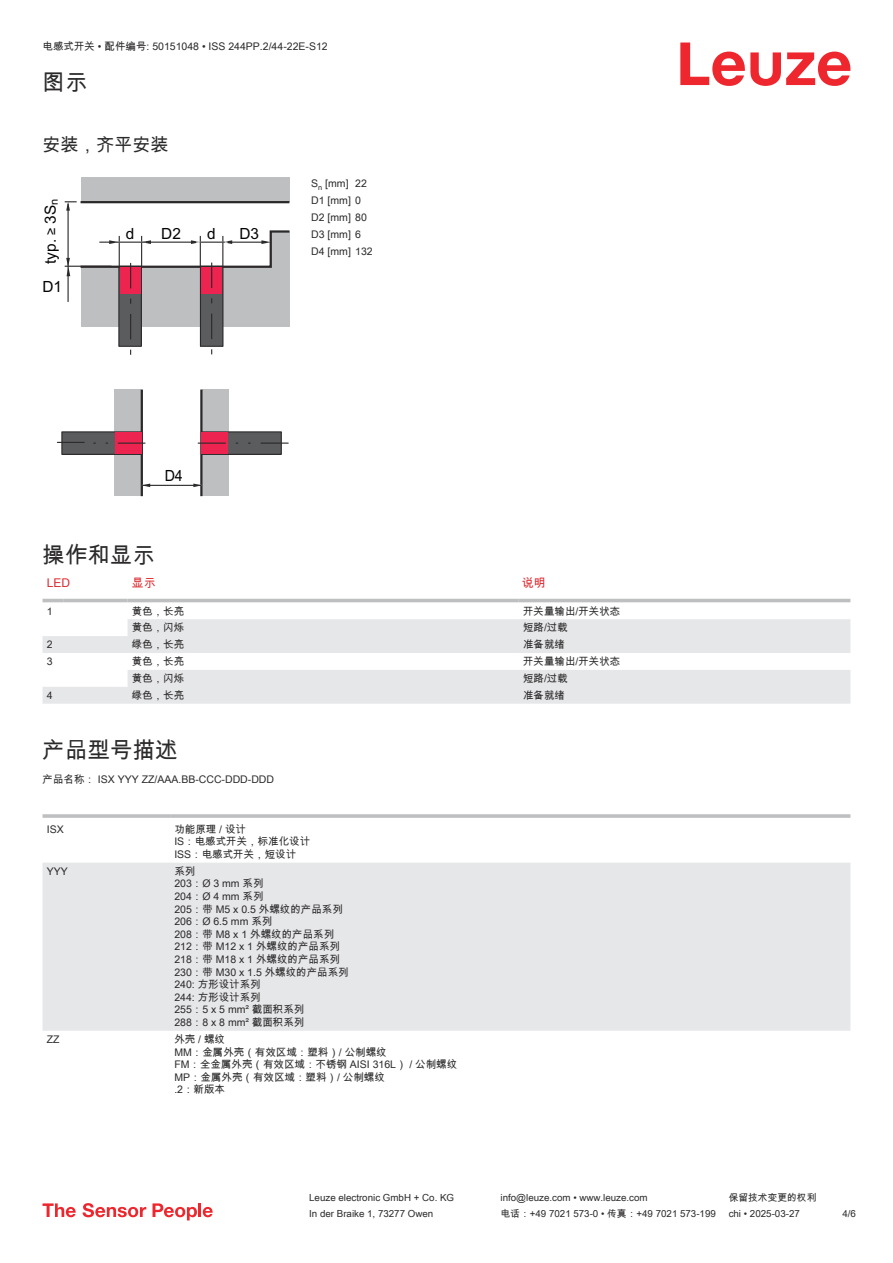
<style>
.page{position:relative;width:893px;height:1263px;background:#fff}
.page>*{position:absolute;margin:0;border:0;box-sizing:border-box;transform-origin:0 0}
.t1{font:22.5px "Arial Unicode MS";color:#2b292a}
.t2{font:18px "Arial Unicode MS";color:#2b292a}
.t3{font:15.45px "Arial";color:#040304}
.t4{font:15.45px "Arial";color:#040304;scale:.93 1}
.t5{font:12px "Arial Unicode MS";color:#db2a30}
.t6{font:10.95px "Arial";color:#040304}
.t7{font:10.5px/12.6px "Arial Unicode MS";color:#2b292a}
.t8{font:9.75px "Arial Unicode MS";color:#2b292a}
.s1{font-size:13.2px}
</style>
<div class="page">
<svg style="left:680px;top:43px;width:170px;height:43px"></svg>
<div style="left:43px;top:598px;width:807px;height:5px;background:#eceded"></div>
<svg style="left:43px;top:619px;width:807px;height:85px;fill:#e6e7e9"></svg>
<hr style="left:43px;top:599px;width:21px;height:3px;background:#bdbfc1">
<hr style="left:64px;top:599px;width:64px;height:3px;background:#bdbfc1">
<hr style="left:128px;top:599px;width:391px;height:3px;background:#bdbfc1">
<hr style="left:519px;top:599px;width:331px;height:3px;background:#bdbfc1">
<div style="left:43px;top:863px;width:807px;height:168px;background:#e6e7e9"></div>
<hr style="left:43px;top:814px;width:127px;height:4px;background:#bdbfc1">
<hr style="left:170px;top:814px;width:680px;height:4px;background:#c5c7c8">
<svg style="left:43px;top:1203px;width:33px;height:14px"></svg>
<svg style="left:83px;top:1203px;width:63px;height:14px"></svg>
<svg style="left:153px;top:1203px;width:44px;height:17px"></svg>
<hr style="left:198px;top:1203px;width:3px;height:14px;background:#ed272d">
<svg style="left:203px;top:1207px;width:10px;height:10px"></svg>
<div style="left:81px;top:177px;width:208px;height:25px;background:#bdbfc1"></div>
<svg style="left:65px;top:201px;width:224px;height:154px"></svg>
<div style="left:114px;top:389px;width:27px;height:107px;background:#bdbfc1"></div>
<hr style="left:141px;top:389px;width:2px;height:107px;background:#2b292a">
<div style="left:62px;top:432px;width:80px;height:22px;background:#5b5c5e"></div>
<div style="left:61px;top:431px;width:81px;height:24px;border:1px solid #2b292a"></div>
<div style="left:202px;top:389px;width:27px;height:107px;background:#bdbfc1"></div>
<hr style="left:200px;top:389px;width:3px;height:107px;background:#2b292a">
<hr style="left:142px;top:485px;width:60px;height:1px;background:#2b292a">
<svg style="left:193px;top:483px;width:9px;height:4px"></svg>
<svg style="left:142px;top:483px;width:8px;height:4px"></svg>
<div style="left:201px;top:432px;width:80px;height:22px;background:#5b5c5e"></div>
<div style="left:201px;top:431px;width:81px;height:24px;border:1px solid #2b292a"></div>
<div style="left:115px;top:433px;width:26px;height:21px;background:#ed2350"></div>
<div style="left:202px;top:433px;width:26px;height:21px;background:#ed2350"></div>
<svg style="left:57px;top:442px;width:27px;height:1px"></svg>
<svg style="left:118px;top:443px;width:27px;height:1px"></svg>
<svg style="left:198px;top:443px;width:27px;height:1px"></svg>
<svg style="left:261px;top:443px;width:27px;height:1px"></svg>
<p class="t7" style="left:43px;top:40px;width:287px">电感式开关 • 配件编号: 50151048 • ISS 244PP.2/44-22E-S12</p>
<h1 class="t1" style="left:43px;top:66px;width:46px">图示</h1>
<h2 class="t2" style="left:43px;top:132px;width:127px">安装，齐平安装</h2>
<p class="t6" style="left:50px;top:205px;width:8px;rotate:-90deg">n</p>
<h3 class="t3" style="left:44px;top:264px;width:60px;rotate:-90deg">typ. <span class="s1">≥</span> 3S</h3>
<h3 class="t3" style="left:43px;top:281px;width:21px">D1</h3>
<h3 class="t3" style="left:161px;top:228px;width:21px">D2</h3>
<h3 class="t3" style="left:239px;top:228px;width:21px">D3</h3>
<h3 class="t3" style="left:126px;top:228px;width:10px">d</h3>
<h3 class="t3" style="left:207px;top:228px;width:10px">d</h3>
<p class="t7" style="left:311px;top:175px;width:63px;line-height:17px">S<sub>n</sub> [mm] 22<br>D1 [mm] 0<br>D2 [mm] 80<br>D3 [mm] 6<br>D4 [mm] 132</p>
<h3 class="t4" style="left:165px;top:469px;width:21px">D4</h3>
<h1 class="t1" style="left:43px;top:539px;width:114px">操作和显示</h1>
<p class="t5" style="left:47px;top:574px;width:25px">LED</p>
<p class="t5" style="left:132px;top:574px;width:25px">显示</p>
<p class="t5" style="left:522px;top:574px;width:25px">说明</p>
<p class="t7" style="left:47px;top:604px;width:7px">1</p>
<p class="t7" style="left:132px;top:604px;width:54px">黄色，长亮</p>
<p class="t7" style="left:523px;top:604px;width:99px">开关量输出/开关状态</p>
<p class="t7" style="left:132px;top:621px;width:54px">黄色，闪烁</p>
<p class="t7" style="left:523px;top:621px;width:46px">短路/过载</p>
<p class="t7" style="left:47px;top:638px;width:7px">2</p>
<p class="t7" style="left:132px;top:638px;width:54px">绿色，长亮</p>
<p class="t7" style="left:523px;top:638px;width:43px">准备就绪</p>
<p class="t7" style="left:47px;top:655px;width:7px">3</p>
<p class="t7" style="left:132px;top:655px;width:54px">黄色，长亮</p>
<p class="t7" style="left:523px;top:655px;width:99px">开关量输出/开关状态</p>
<p class="t7" style="left:132px;top:672px;width:54px">黄色，闪烁</p>
<p class="t7" style="left:523px;top:672px;width:46px">短路/过载</p>
<p class="t7" style="left:47px;top:689px;width:7px">4</p>
<p class="t7" style="left:132px;top:689px;width:54px">绿色，长亮</p>
<p class="t7" style="left:523px;top:689px;width:43px">准备就绪</p>
<h1 class="t1" style="left:43px;top:733px;width:136px">产品型号描述</h1>
<p class="t7" style="left:43px;top:773px;width:233px">产品名称： ISX YYY ZZ/AAA.BB-CCC-DDD-DDD</p>
<p class="t7" style="left:47px;top:823px;width:18px">ISX</p>
<p class="t7" style="left:174px;top:822px;width:137px">功能原理 / 设计<br>IS：电感式开关，标准化设计<br>ISS：电感式开关，短设计</p>
<p class="t7" style="left:47px;top:865px;width:23px">YYY</p>
<p class="t7" style="left:174px;top:864px;width:176px">系列<br>203：Ø 3 mm 系列<br>204：Ø 4 mm 系列<br>205：带 M5 x 0.5 外螺纹的产品系列<br>206：Ø 6.5 mm 系列<br>208：带 M8 x 1 外螺纹的产品系列<br>212：带 M12 x 1 外螺纹的产品系列<br>218：带 M18 x 1 外螺纹的产品系列<br>230：带 M30 x 1.5 外螺纹的产品系列<br>240: 方形设计系列<br>244: 方形设计系列<br>255：5 x 5 mm² 截面积系列<br>288：8 x 8 mm² 截面积系列</p>
<p class="t7" style="left:47px;top:1033px;width:14px">ZZ</p>
<p class="t7" style="left:174px;top:1033px;width:284px">外壳 / 螺纹<br>MM：金属外壳（有效区域：塑料）/ 公制螺纹<br>FM：全金属外壳（有效区域：不锈钢 AISI 316L） / 公制螺纹<br>MP：金属外壳（有效区域：塑料）/ 公制螺纹<br>.2：新版本</p>
<p class="t8" style="left:309px;top:1191px;width:146px">Leuze electronic GmbH + Co. KG</p>
<p class="t8" style="left:501px;top:1191px;width:149px">info@leuze.com • www.leuze.com</p>
<p class="t8" style="left:729px;top:1191px;width:89px">保留技术变更的权利</p>
<p class="t8" style="left:309px;top:1206px;width:126px">In der Braike 1, 73277 Owen</p>
<p class="t8" style="left:501px;top:1206px;width:217px">电话：+49 7021 573-0 • 传真：+49 7021 573-199</p>
<p class="t8" style="left:729px;top:1206px;width:73px">chi • 2025-03-27</p>
<p class="t8" style="left:842px;top:1206px;width:15px">4/6</p>
</div>
